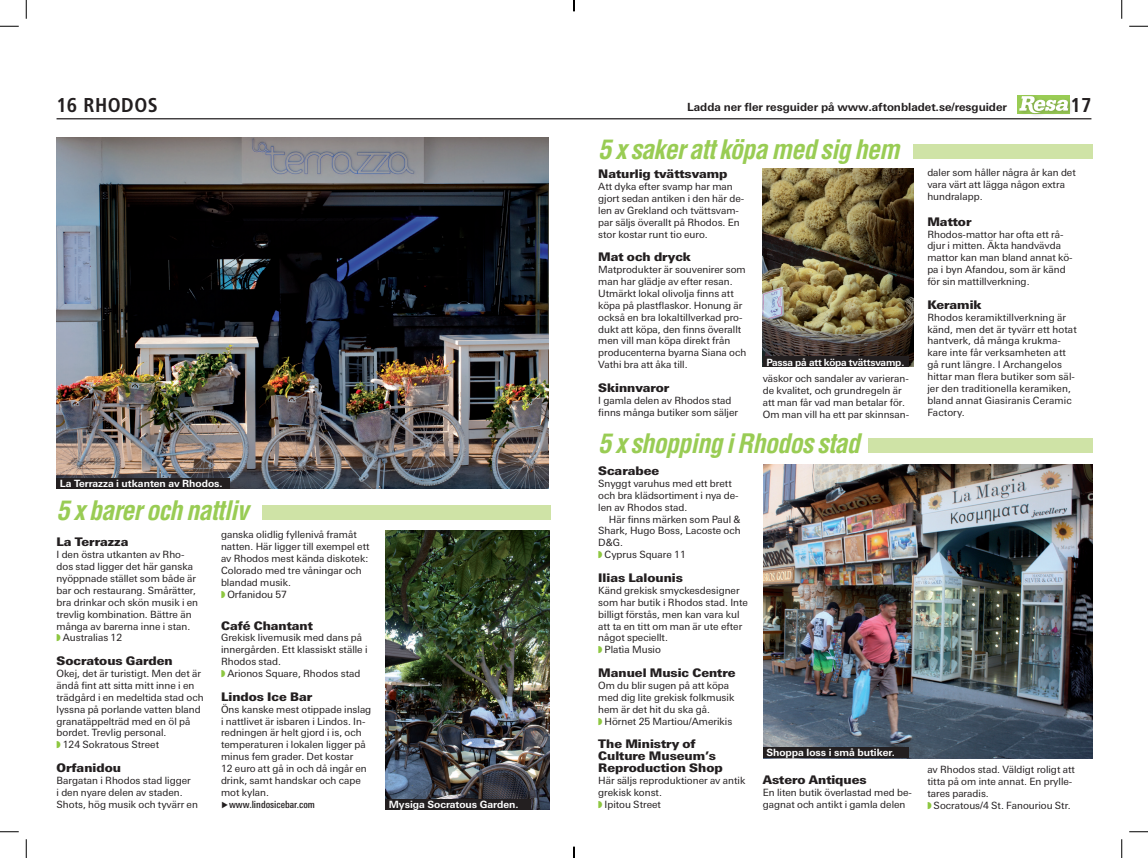
<style>
.page{position:relative;width:1148px;height:858px;background:#fff}
.page>*{position:absolute;margin:0;border:0;box-sizing:border-box;transform-origin:0 0}
.t1{font:26.25px "Helvetica Condensed AB Halvfet Kursiv";letter-spacing:-.03em;color:#99cc54}
.t2{font:700 condensed 20px "Frutiger";color:#231f20}
.t3{font:900 11.88px/11.9px "Linotype Univers AB Basic";color:#231f20}
.t4{font:700 11.25px "Linotype Univers AB Basic";color:#231f20}
.t5{font:10px/11.9px "Linotype Univers AB Basic";color:#231f20}
.t6{font:700 10px "Linotype Univers AB Basic";color:#fff}
.t7{font:500 condensed 10px "Linotype Univers";color:#231f20}
</style>
<div class="page">
<hr style="left:57px;top:118px;width:517px;height:1px;background:#231f20">
<hr style="left:574px;top:118px;width:517px;height:1px;background:#231f20">
<div style="left:1017px;top:94px;width:56px;height:25px;background:#231f20;opacity:.22"></div>
<svg style="left:1019px;top:96px;width:49px;height:18px"></svg>
<div style="left:262px;top:505px;width:288px;height:15px;background:#cfe3a6"></div>
<div style="left:913px;top:144px;width:179px;height:15px;background:#cfe3a6"></div>
<div style="left:868px;top:438px;width:224px;height:15px;background:#cfe3a6"></div>
<img style="left:56px;top:138px;width:492px;height:350px">
<img style="left:385px;top:530px;width:164px;height:280px">
<img style="left:764px;top:464px;width:328px;height:294px">
<img style="left:763px;top:168px;width:150px;height:199px">
<div style="left:763px;top:747px;width:145px;height:11px;background:#231f20"></div>
<div style="left:763px;top:357px;width:145px;height:10px;background:#231f20"></div>
<div style="left:385px;top:799px;width:146px;height:11px;background:#231f20"></div>
<div style="left:56px;top:478px;width:174px;height:11px;background:#231f20"></div>
<svg style="left:0;top:25px;width:19px;height:2px"></svg>
<svg style="left:1129px;top:25px;width:19px;height:2px"></svg>
<svg style="left:0;top:831px;width:19px;height:1px"></svg>
<svg style="left:1129px;top:831px;width:19px;height:1px"></svg>
<svg style="left:25px;top:0;width:2px;height:19px"></svg>
<svg style="left:25px;top:839px;width:2px;height:19px"></svg>
<svg style="left:1121px;top:0;width:1px;height:19px"></svg>
<svg style="left:1121px;top:839px;width:1px;height:19px"></svg>
<svg style="left:573px;top:0;width:2px;height:11px"></svg>
<svg style="left:573px;top:847px;width:2px;height:11px"></svg>
<h2 class="t2" style="left:57px;top:93px;width:40px">16 RHODOS</h2>
<p class="t4" style="left:687px;top:100px;width:321px">Ladda ner fler resguider på www.aftonbladet.se/resguider</p>
<h2 class="t2" style="left:1070px;top:93px;width:22px">17</h2>
<p class="t6" style="left:60px;top:477px;width:164px">La Terrazza i utkanten av Rhodos.</p>
<h1 class="t1" style="left:57px;top:494px;width:193px">5 x barer och nattliv</h1>
<p class="t3" style="left:57px;top:536px;width:73px">La Terrazza</p>
<p class="t5" style="left:57px;top:549px;width:129px">I den östra utkanten av Rho-</p>
<p class="t5" style="left:57px;top:561px;width:138px">dos stad ligger det här ganska</p>
<p class="t5" style="left:57px;top:572px;width:141px">nyöppnade stället som både är</p>
<p class="t5" style="left:57px;top:584px;width:141px">bar och restaurang. Smårätter,</p>
<p class="t5" style="left:57px;top:596px;width:143px">bra drinkar och skön musik i en</p>
<p class="t5" style="left:57px;top:608px;width:137px">trevlig kombination. Bättre än</p>
<p class="t5" style="left:57px;top:620px;width:135px">många av barerna inne i stan.</p>
<p class="t5" style="left:63px;top:632px;width:61px">Australias 12</p>
<p class="t3" style="left:57px;top:655px;width:118px">Socratous Garden</p>
<p class="t5" style="left:57px;top:667px;width:146px">Okej, det är turistigt. Men det är</p>
<p class="t5" style="left:57px;top:679px;width:139px">ändå fint att sitta mitt inne i en</p>
<p class="t5" style="left:57px;top:691px;width:149px">trädgård i en medeltida stad och</p>
<p class="t5" style="left:57px;top:703px;width:146px">lyssna på porlande vatten bland</p>
<p class="t5" style="left:57px;top:715px;width:135px">granatäppelträd med en öl på</p>
<p class="t5" style="left:57px;top:727px;width:111px">bordet. Trevlig personal.</p>
<p class="t5" style="left:63px;top:739px;width:98px">124 Sokratous Street</p>
<p class="t3" style="left:57px;top:761px;width:66px">Orfanidou</p>
<p class="t5" style="left:57px;top:774px;width:143px">Bargatan i Rhodos stad ligger<br>i den nyare delen av staden.<br>Shots, hög musik och tyvärr en</p>
<p class="t5" style="left:221px;top:529px;width:137px">ganska olidlig fyllenivå framåt</p>
<p class="t5" style="left:221px;top:540px;width:150px">natten. Här ligger till exempel ett</p>
<p class="t5" style="left:221px;top:552px;width:149px">av Rhodos mest kända diskotek:</p>
<p class="t5" style="left:221px;top:564px;width:142px">Colorado med tre våningar och</p>
<p class="t5" style="left:221px;top:576px;width:71px">blandad musik.</p>
<p class="t5" style="left:227px;top:588px;width:61px">Orfanidou 57</p>
<p class="t3" style="left:221px;top:619px;width:93px">Café Chantant</p>
<p class="t5" style="left:221px;top:632px;width:148px">Grekisk livemusik med dans på innergården. Ett klassiskt ställe i<br>Rhodos stad.</p>
<p class="t5" style="left:227px;top:667px;width:135px">Arionos Square, Rhodos stad</p>
<p class="t3" style="left:221px;top:690px;width:93px">Lindos Ice Bar</p>
<p class="t5" style="left:221px;top:703px;width:152px">Öns kanske mest otippade inslag i nattlivet är isbaren i Lindos. In&shy;redningen är helt gjord i is, och temperaturen i lokalen ligger på minus fem grader. Det kostar<br>12 euro att gå in och då ingår en drink, samt handskar och cape mot kylan.</p>
<p class="t7" style="left:229px;top:798px;width:87px">www.lindosicebar.com</p>
<p class="t6" style="left:389px;top:798px;width:131px">Mysiga Socratous Garden.</p>
<h1 class="t1" style="left:598px;top:132px;width:303px">5 x saker att köpa med sig hem</h1>
<p class="t3" style="left:598px;top:168px;width:131px">Naturlig tvättsvamp</p>
<p class="t5" style="left:598px;top:181px;width:147px">Att dyka efter svamp har man gjort sedan antiken i den här de&shy;len av Grekland och tvättsvam&shy;par säljs överallt på Rhodos. En stor kostar runt tio euro.</p>
<p class="t3" style="left:598px;top:251px;width:94px">Mat och dryck</p>
<p class="t5" style="left:598px;top:264px;width:150px">Matprodukter är souvenirer som man har glädje av efter resan.<br>Utmärkt lokal olivolja finns att köpa på plastflaskor. Honung är också en bra lokaltillverkad pro&shy;dukt att köpa, den finns överallt men vill man köpa direkt från producenterna byarna Siana och<br>Vathi bra att åka till.</p>
<p class="t3" style="left:598px;top:381px;width:73px">Skinnvaror</p>
<p class="t5" style="left:598px;top:394px;width:141px">I gamla delen av Rhodos stad finns många butiker som säljer</p>
<p class="t6" style="left:766px;top:356px;width:140px">Passa på att köpa tvättsvamp.</p>
<p class="t5" style="left:763px;top:373px;width:148px">väskor och sandaler av varieran&shy;de kvalitet, och grundregeln är att man får vad man betalar för.<br>Om man vill ha ett par skinnsan-</p>
<h1 class="t1" style="left:598px;top:427px;width:263px">5 x shopping i Rhodos stad</h1>
<p class="t3" style="left:598px;top:465px;width:62px">Scarabee</p>
<p class="t5" style="left:598px;top:477px;width:142px">Snyggt varuhus med ett brett och bra klädsortiment i nya de&shy;len av Rhodos stad.</p>
<p class="t5" style="left:609px;top:513px;width:133px">Här finns märken som Paul &amp;</p>
<p class="t5" style="left:598px;top:525px;width:144px">Shark, Hugo Boss, Lacoste och</p>
<p class="t5" style="left:598px;top:537px;width:26px">D&amp;G.</p>
<p class="t5" style="left:604px;top:549px;width:83px">Cyprus Square 11</p>
<p class="t3" style="left:598px;top:571px;width:86px">Ilias Lalounis</p>
<p class="t5" style="left:598px;top:584px;width:143px">Känd grekisk smyckesdesigner</p>
<p class="t5" style="left:598px;top:596px;width:151px">som har butik i Rhodos stad. Inte</p>
<p class="t5" style="left:598px;top:608px;width:143px">billigt förstås, men kan vara kul</p>
<p class="t5" style="left:598px;top:620px;width:146px">att ta en titt om man är ute efter</p>
<p class="t5" style="left:598px;top:632px;width:71px">något speciellt.</p>
<p class="t5" style="left:604px;top:644px;width:58px">Platìa Musio</p>
<p class="t3" style="left:598px;top:666px;width:139px">Manuel Music Centre</p>
<p class="t5" style="left:598px;top:679px;width:138px">Om du blir sugen på att köpa med dig lite grekisk folkmusik hem är det hit du ska gå.</p>
<p class="t5" style="left:604px;top:715px;width:129px">Hörnet 25 Martiou/Amerikis</p>
<p class="t3" style="left:598px;top:738px;width:126px">The Ministry of<br>Culture Museum’s<br>Reproduction Shop</p>
<p class="t5" style="left:598px;top:774px;width:149px">Här säljs reproduktioner av antik</p>
<p class="t5" style="left:598px;top:786px;width:65px">grekisk konst.</p>
<p class="t5" style="left:604px;top:798px;width:58px">Ipitou Street</p>
<p class="t6" style="left:766px;top:747px;width:130px">Shoppa loss i små butiker.</p>
<p class="t3" style="left:763px;top:773px;width:105px">Astero Antiques</p>
<p class="t5" style="left:763px;top:786px;width:151px">En liten butik överlastad med be&shy;gagnat och antikt i gamla delen</p>
<p class="t5" style="left:927px;top:167px;width:150px">daler som håller några år kan det vara värt att lägga någon extra hundralapp.</p>
<p class="t3" style="left:927px;top:215px;width:46px">Mattor</p>
<p class="t5" style="left:927px;top:228px;width:147px">Rhodos-mattor har ofta ett rå&shy;djur i mitten. Äkta handvävda mattor kan man bland annat kö&shy;pa i byn Afandou, som är känd för sin mattillverkning.</p>
<p class="t3" style="left:927px;top:298px;width:56px">Keramik</p>
<p class="t5" style="left:927px;top:311px;width:151px">Rhodos keramiktillverkning är känd, men det är tyvärr ett hotat hantverk, då många krukma&shy;kare inte får verksamheten att gå runt längre. I Archangelos hittar man flera butiker som säl&shy;jer den traditionella keramiken, bland annat Giasiranis Ceramic<br>Factory.</p>
<p class="t5" style="left:927px;top:763px;width:149px">av Rhodos stad. Väldigt roligt att titta på om inte annat. En prylle&shy;tares paradis.</p>
<p class="t5" style="left:933px;top:799px;width:139px">Socratous/4 St. Fanouriou Str.</p>
</div>
